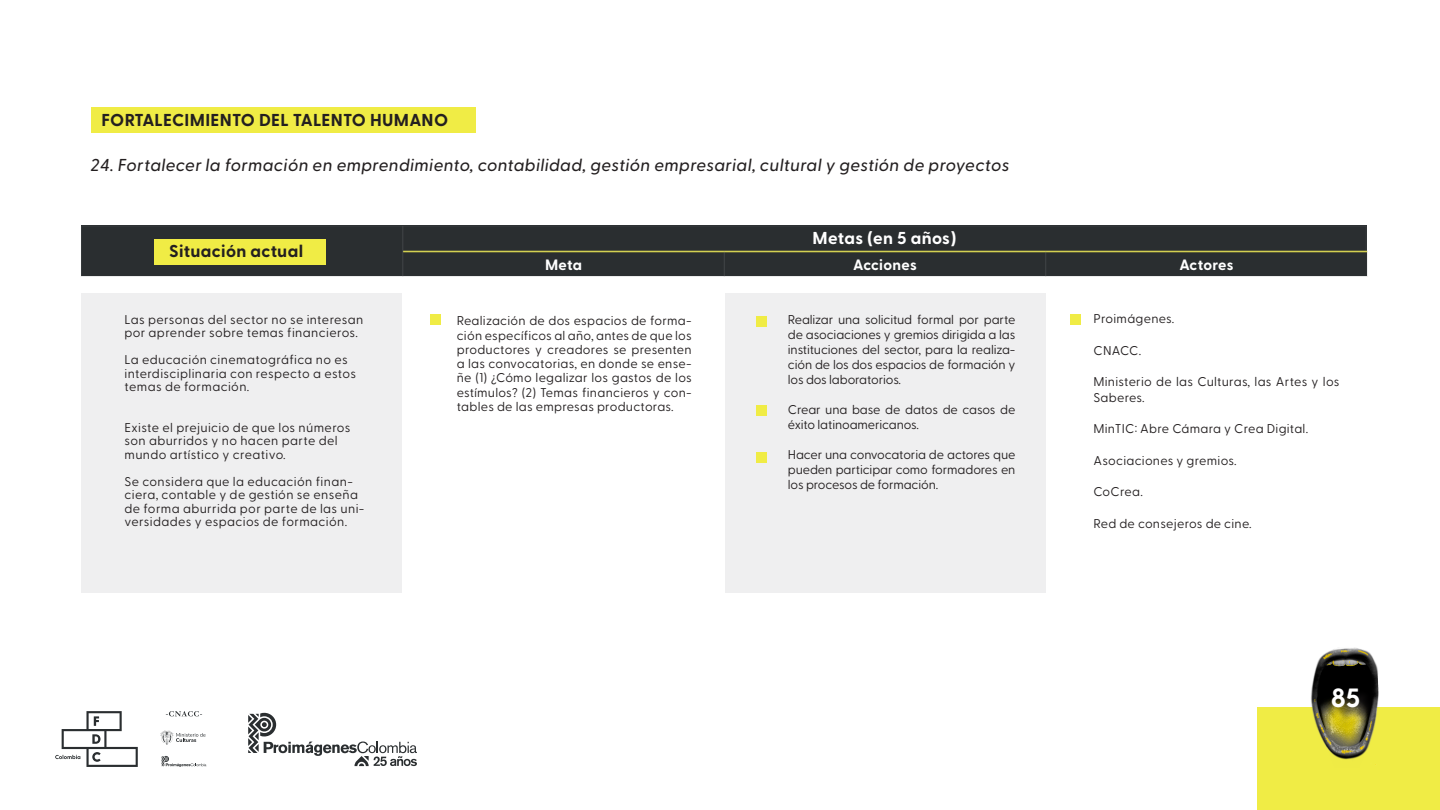
<style>
.page{position:relative;width:1440px;height:810px;background:#fff}
.page>*{position:absolute;margin:0;border:0;box-sizing:border-box;transform-origin:0 0}
.t1{font:700 26.4px "Greycliff CF";color:#fff}
.t2{font:italic 500 17.25px "Greycliff CF";letter-spacing:.02em;color:#231f20}
.t3{font:700 17.25px "Greycliff CF";letter-spacing:.02em;color:#231f20}
.t4{font:700 17.25px "Greycliff CF";letter-spacing:.02em;color:#fff}
.t5{font:700 15px "Greycliff CF";letter-spacing:.015em;color:#fff}
.t6{font:12.75px/13.5px "Greycliff CF";letter-spacing:.02em;color:#231f20}
.t7{font:12.75px/15px "Greycliff CF";letter-spacing:-.01em;color:#231f20}
</style>
<div class="page">
<div style="left:1257px;top:707px;width:183px;height:103px;background:#f0ec45"></div>
<img style="left:1311px;top:647px;width:68px;height:118px">
<div style="left:1334px;top:690px;width:39px;height:31px;background:#231f20;opacity:.75"></div>
<svg style="left:55px;top:711px;width:83px;height:56px"></svg>
<svg style="left:162px;top:756px;width:44px;height:11px"></svg>
<svg style="left:166px;top:711px;width:36px;height:5px"></svg>
<svg style="left:160px;top:731px;width:45px;height:14px"></svg>
<svg style="left:248px;top:713px;width:169px;height:53px"></svg>
<div style="left:91px;top:107px;width:385px;height:26px;background:#f0ec45"></div>
<div style="left:82px;top:293px;width:320px;height:299px;background:#efeff0"></div>
<div style="left:725px;top:293px;width:321px;height:299px;background:#efeff0"></div>
<div style="left:81px;top:226px;width:1285px;height:50px;background:#2a2e30"></div>
<div style="left:154px;top:240px;width:172px;height:25px;background:#f0ec45"></div>
<div style="left:430px;top:314px;width:10px;height:10px;background:#f0ec45"></div>
<div style="left:757px;top:316px;width:10px;height:11px;background:#f0ec45"></div>
<div style="left:757px;top:405px;width:10px;height:11px;background:#f0ec45"></div>
<div style="left:757px;top:453px;width:10px;height:10px;background:#f0ec45"></div>
<div style="left:1070px;top:314px;width:11px;height:10px;background:#f0ec45"></div>
<p class="t3" style="left:101px;top:106px;width:348px">FORTALECIMIENTO DEL TALENTO HUMANO</p>
<p class="t2" style="left:91px;top:152px;width:920px">24. Fortalecer la formación en emprendimiento, contabilidad, gestión empresarial, cultural y gestión de proyectos</p>
<p class="t3" style="left:169px;top:238px;width:135px">Situación actual</p>
<p class="t6" style="left:124px;top:311px;width:240px">Las personas del sector no se interesan por aprender sobre temas financieros.</p>
<p class="t6" style="left:124px;top:352px;width:233px">La educación cinematográfica no es interdisciplinaria con respecto a estos temas de formación.</p>
<p class="t6" style="left:124px;top:419px;width:228px">Existe el prejuicio de que los números son aburridos y no hacen parte del mundo artístico y creativo.</p>
<p class="t6" style="left:124px;top:473px;width:242px">Se considera que la educación finan&shy;ciera, contable y de gestión se enseña de forma aburrida por parte de las uni&shy;versidades y espacios de formación.</p>
<p class="t4" style="left:813px;top:225px;width:145px">Metas (en 5 años)</p>
<p class="t5" style="left:545px;top:253px;width:38px">Meta</p>
<p class="t5" style="left:853px;top:253px;width:65px">Acciones</p>
<p class="t5" style="left:1180px;top:253px;width:55px">Actores</p>
<p class="t6" style="left:457px;top:313px;width:237px;line-height:14.2px;text-align:justify">Realización de dos espacios de forma&shy;ción específicos al año, antes de que los productores y creadores se presenten a las convocatorias, en donde se ense&shy;ñe (1) ¿Cómo legalizar los gastos de los estímulos? (2) Temas financieros y con&shy;tables de las empresas productoras.</p>
<p class="t6" style="left:788px;top:311px;width:229px;line-height:15px;text-align:justify">Realizar una solicitud formal por parte de asociaciones y gremios dirigida a las instituciones del sector, para la realiza&shy;ción de los dos espacios de formación y los dos laboratorios.</p>
<p class="t7" style="left:788px;top:401px;width:229px">Crear una base de datos de casos de éxito latinoamericanos.</p>
<p class="t6" style="left:788px;top:446px;width:229px;line-height:15px;text-align:justify">Hacer una convocatoria de actores que pueden participar como formadores en los procesos de formación.</p>
<p class="t6" style="left:1094px;top:311px;width:82px">Proimágenes.</p>
<p class="t6" style="left:1094px;top:342px;width:49px">CNACC.</p>
<p class="t6" style="left:1094px;top:373px;width:247px;line-height:15.8px">Ministerio de las Culturas, las Artes y los<br>Saberes.</p>
<p class="t6" style="left:1094px;top:421px;width:216px">MinTIC: Abre Cámara y Crea Digital.</p>
<p class="t6" style="left:1094px;top:453px;width:145px">Asociaciones y gremios.</p>
<p class="t6" style="left:1094px;top:484px;width:51px">CoCrea.</p>
<p class="t6" style="left:1094px;top:516px;width:160px">Red de consejeros de cine.</p>
<h1 class="t1" style="left:1331px;top:677px;width:31px">85</h1>
</div>
